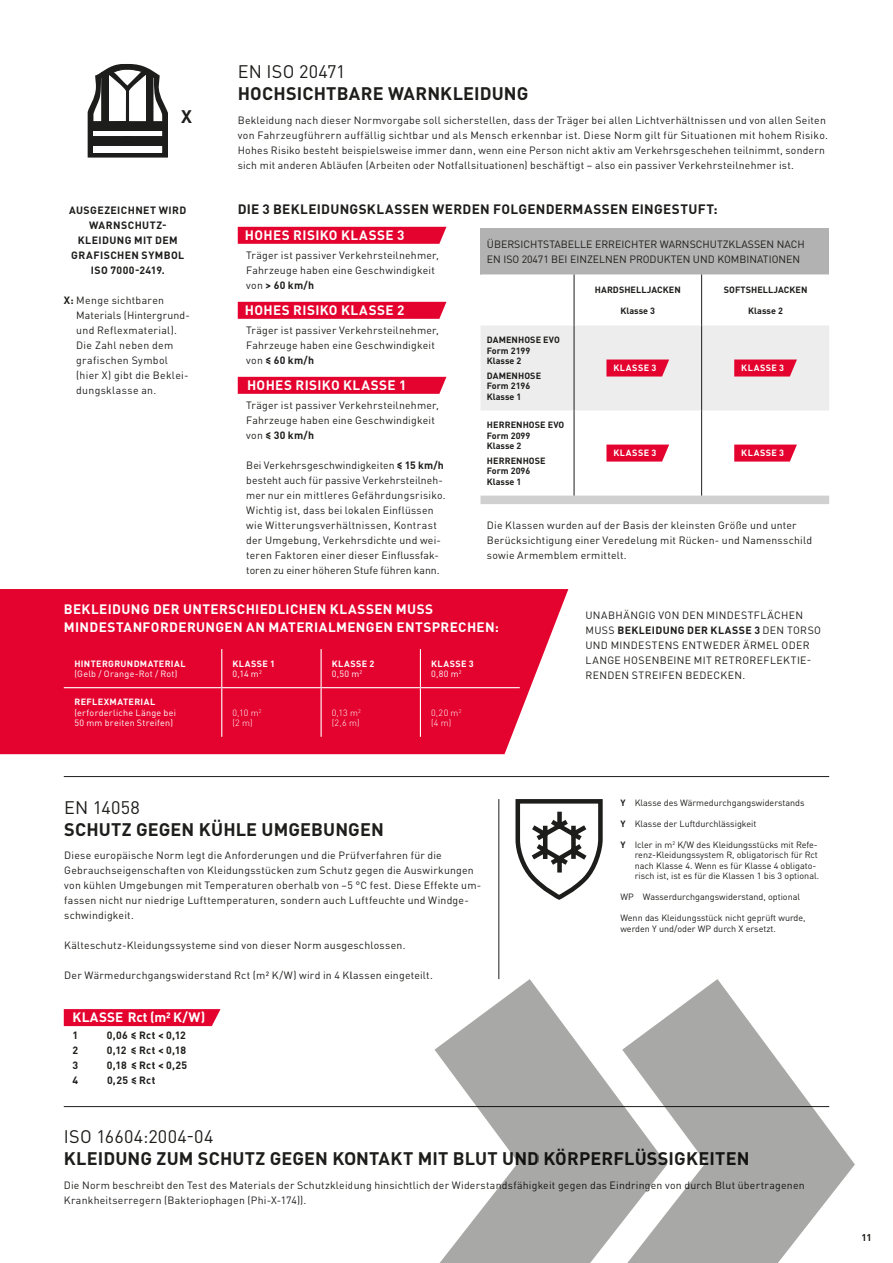
<style>
.page{position:relative;width:893px;height:1263px;background:#fff}
.page>*{position:absolute;margin:0;border:0;box-sizing:border-box;transform-origin:0 0}
.t1{font:700 18px "DIN Pro";letter-spacing:.01em;color:#1d1d1b}
.t2{font:18px "DIN Pro";letter-spacing:.01em;color:#1d1d1b}
.t3{font:700 13.5px/18px "DIN Pro";letter-spacing:.025em;color:#fff}
.t4{font:700 13.5px "DIN Pro";letter-spacing:.02em;color:#1d1d1b}
.t5{font:10.5px/15px "DIN Pro";letter-spacing:.025em;color:#1d1d1b}
.t6{font:700 10.5px/15px "DIN Pro";letter-spacing:.04em;color:#1d1d1b;text-align:center}
.t7{font:10.5px/15px "DIN Pro";color:#1d1d1b}
.t8{font:700 9.75px "DIN Pro";color:#1d1d1b}
.t9{font:9px/10.5px "DIN Pro";color:#1d1d1b}
.t10{font:700 9px/10.5px "DIN Pro";color:#1d1d1b}
.t11{font:700 9px/10.5px "DIN Pro";letter-spacing:.05em;color:#fff}
.t12{font:9px/10.5px "DIN Pro";letter-spacing:.025em;color:#fff}
.t13{font:300 9px/10.5px "DIN Pro";color:#fff}
.s1{font-weight:700}
.s2{font-weight:400}
</style>
<div class="page">
<hr style="left:64px;top:1106px;width:765px;height:1px;background:#1d1d1b">
<hr style="left:64px;top:776px;width:765px;height:1px;background:#1d1d1b">
<div style="left:480px;top:228px;width:349px;height:46px;background:#b3b2b2"></div>
<svg style="left:480px;top:274px;width:349px;height:222px"></svg>
<div style="left:480px;top:496px;width:349px;height:8px;background:#d0d0d0"></div>
<hr style="left:574px;top:274px;width:1px;height:51px;background:#1d1d1b">
<hr style="left:701px;top:274px;width:1px;height:51px;background:#1d1d1b">
<hr style="left:574px;top:411px;width:1px;height:85px;background:#1d1d1b">
<hr style="left:701px;top:411px;width:1px;height:85px;background:#1d1d1b">
<svg style="left:480px;top:325px;width:349px;height:86px;background:#ebdcdf"></svg>
<svg style="left:606px;top:445px;width:63px;height:17px"></svg>
<svg style="left:734px;top:445px;width:63px;height:17px"></svg>
<svg style="left:88px;top:64px;width:80px;height:94px"></svg>
<svg style="left:238px;top:227px;width:208px;height:17px;background:#e40933"></svg>
<svg style="left:238px;top:302px;width:208px;height:17px;background:#e40933"></svg>
<svg style="left:238px;top:377px;width:208px;height:17px;background:#e40933"></svg>
<div style="left:0;top:589px;width:568px;height:165px;background:#e4032e"></div>
<hr style="left:221px;top:649px;width:1px;height:38px;background:#fff">
<hr style="left:321px;top:649px;width:1px;height:38px;background:#fff">
<hr style="left:420px;top:649px;width:1px;height:38px;background:#fff">
<hr style="left:64px;top:687px;width:158px;height:1px;background:#fff">
<hr style="left:222px;top:687px;width:99px;height:1px;background:#fff">
<hr style="left:221px;top:688px;width:1px;height:49px;background:#fff">
<hr style="left:321px;top:687px;width:99px;height:1px;background:#fff">
<hr style="left:321px;top:688px;width:1px;height:49px;background:#fff">
<hr style="left:420px;top:687px;width:100px;height:1px;background:#fff">
<hr style="left:420px;top:688px;width:1px;height:49px;background:#fff">
<svg style="left:515px;top:799px;width:88px;height:101px"></svg>
<hr style="left:498px;top:799px;width:1px;height:180px;background:#1d1d1b">
<svg style="left:64px;top:1009px;width:157px;height:17px;background:#e40b35"></svg>
<svg style="left:421px;top:967px;width:187px;height:296px"></svg>
<svg style="left:608px;top:979px;width:247px;height:284px"></svg>
<h1 class="t1" style="left:181px;top:101px;width:12px">X</h1>
<h1 class="t2" style="left:238px;top:57px;width:109px">EN ISO 20471</h1>
<h1 class="t1" style="left:238px;top:79px;width:292px">HOCHSICHTBARE WARNKLEIDUNG</h1>
<p class="t5" style="left:238px;top:111px;width:592px">Bekleidung nach dieser Normvorgabe soll sicherstellen, dass der Träger bei allen Lichtverhältnissen und von allen Seiten von Fahrzeugführern auffällig sichtbar und als Mensch erkennbar ist. Diese Norm gilt für Situationen mit hohem Risiko.<br>Hohes Risiko besteht beispielsweise immer dann, wenn eine Person nicht aktiv am Verkehrsgeschehen teilnimmt, sondern sich mit anderen Abläufen (Arbeiten oder Notfallsituationen) beschäftigt – also ein passiver Verkehrsteilnehmer ist.</p>
<p class="t4" style="left:238px;top:198px;width:481px">DIE 3 BEKLEIDUNGSKLASSEN WERDEN FOLGENDERMASSEN EINGESTUFT:</p>
<p class="t6" style="left:69px;top:201px;width:119px">AUSGEZEICHNET WIRD<br>WARNSCHUTZ-<br>KLEIDUNG MIT DEM<br>GRAFISCHEN SYMBOL<br>ISO 7000-2419.</p>
<p class="t5" style="left:76px;top:291px;width:115px;text-indent:-12px"><span class="s1">X:</span> Menge sichtbaren<br>Materials (Hintergrund&shy;und Reflexmaterial).<br>Die Zahl neben dem grafischen Symbol (hier X) gibt die Beklei&shy;dungsklasse an.</p>
<p class="t3" style="left:245px;top:225px;width:161px">HOHES RISIKO KLASSE 3</p>
<p class="t5" style="left:246px;top:246px;width:194px">Träger ist passiver Verkehrsteilnehmer,<br>Fahrzeuge haben eine Geschwindigkeit von <span class="s1">&gt; 60 km/h</span></p>
<p class="t3" style="left:245px;top:300px;width:161px">HOHES RISIKO KLASSE 2</p>
<p class="t5" style="left:246px;top:321px;width:194px">Träger ist passiver Verkehrsteilnehmer,<br>Fahrzeuge haben eine Geschwindigkeit von <span class="s1">≤ 60 km/h</span></p>
<p class="t3" style="left:247px;top:375px;width:161px">HOHES RISIKO KLASSE 1</p>
<p class="t5" style="left:246px;top:396px;width:194px">Träger ist passiver Verkehrsteilnehmer,<br>Fahrzeuge haben eine Geschwindigkeit von <span class="s1">≤ 30 km/h</span></p>
<p class="t5" style="left:246px;top:456px;width:201px">Bei Verkehrsgeschwindigkeiten <span class="s1">≤ 15 km/h </span>besteht auch für passive Verkehrsteilneh&shy;mer nur ein mittleres Gefährdungsrisiko.<br>Wichtig ist, dass bei lokalen Einflüssen wie Witterungsverhältnissen, Kontrast der Umgebung, Verkehrsdichte und wei&shy;teren Faktoren einer dieser Einflussfak&shy;toren zu einer höheren Stufe führen kann.</p>
<p class="t3" style="left:64px;top:598px;width:437px">BEKLEIDUNG DER UNTERSCHIEDLICHEN KLASSEN MUSS<br>MINDESTANFORDERUNGEN AN MATERIALMENGEN ENTSPRECHEN:</p>
<p class="t11" style="left:74px;top:657px;width:113px">HINTERGRUNDMATERIAL</p>
<p class="t12" style="left:74px;top:668px;width:105px">(Gelb / Orange-Rot / Rot)</p>
<p class="t11" style="left:232px;top:657px;width:44px">KLASSE 1<br><span class="s2">0,14 m</span><sup>2</sup></p>
<p class="t11" style="left:332px;top:657px;width:44px">KLASSE 2<br><span class="s2">0,50 m</span><sup>2</sup></p>
<p class="t11" style="left:431px;top:657px;width:44px">KLASSE 3<br><span class="s2">0,80 m</span><sup>2</sup></p>
<p class="t11" style="left:74px;top:696px;width:82px">REFLEXMATERIAL</p>
<p class="t12" style="left:74px;top:706px;width:103px">(erforderliche Länge bei<br>50 mm breiten Streifen)</p>
<p class="t13" style="left:232px;top:706px;width:31px">0,10 m<sup>2 </sup>(2 m)</p>
<p class="t13" style="left:332px;top:706px;width:31px">0,13 m<sup>2 </sup>(2,6 m)</p>
<p class="t13" style="left:431px;top:706px;width:32px">0,20 m<sup>2 </sup>(4 m)</p>
<p class="t7" style="left:487px;top:235px;width:319px">ÜBERSICHTSTABELLE ERREICHTER WARNSCHUTZKLASSEN NACH<br>EN ISO 20471 BEI EINZELNEN PRODUKTEN UND KOMBINATIONEN</p>
<p class="t10" style="left:595px;top:283px;width:87px">HARDSHELLJACKEN</p>
<p class="t10" style="left:620px;top:304px;width:36px">Klasse 3</p>
<p class="t10" style="left:724px;top:283px;width:85px">SOFTSHELLJACKEN</p>
<p class="t10" style="left:748px;top:304px;width:36px">Klasse 2</p>
<p class="t10" style="left:487px;top:333px;width:74px">DAMENHOSE EVO<br>Form 2199<br>Klasse 2</p>
<p class="t10" style="left:487px;top:369px;width:56px">DAMENHOSE<br>Form 2196<br>Klasse 1</p>
<p class="t11" style="left:613px;top:362px;width:44px">KLASSE 3</p>
<p class="t11" style="left:741px;top:362px;width:44px">KLASSE 3</p>
<p class="t10" style="left:487px;top:419px;width:79px">HERRENHOSE EVO<br>Form 2099<br>Klasse 2</p>
<p class="t10" style="left:487px;top:454px;width:60px">HERRENHOSE<br>Form 2096<br>Klasse 1</p>
<p class="t11" style="left:613px;top:447px;width:44px">KLASSE 3</p>
<p class="t11" style="left:741px;top:447px;width:44px">KLASSE 3</p>
<p class="t5" style="left:487px;top:516px;width:327px">Die Klassen wurden auf der Basis der kleinsten Größe und unter<br>Berücksichtigung einer Veredelung mit Rücken- und Namensschild sowie Armemblem ermittelt.</p>
<p class="t5" style="left:585px;top:607px;width:237px">UNABHÄNGIG VON DEN MINDESTFLÄCHEN MUSS <span class="s1">BEKLEIDUNG DER KLASSE 3</span> DEN TORSO UND MINDESTENS ENTWEDER ÄRMEL ODER LANGE HOSENBEINE MIT RETROREFLEKTIE-RENDEN STREIFEN BEDECKEN.</p>
<h1 class="t2" style="left:64px;top:793px;width:77px">EN 14058</h1>
<h1 class="t1" style="left:64px;top:815px;width:321px">SCHUTZ GEGEN KÜHLE UMGEBUNGEN</h1>
<p class="t5" style="left:64px;top:846px;width:419px">Diese europäische Norm legt die Anforderungen und die Prüfverfahren für die Gebrauchseigenschaften von Kleidungsstücken zum Schutz gegen die Auswirkungen von kühlen Umgebungen mit Temperaturen oberhalb von –5 °C fest. Diese Effekte um&shy;fassen nicht nur niedrige Lufttemperaturen, sondern auch Luftfeuchte und Windge&shy;schwindigkeit.</p>
<p class="t5" style="left:64px;top:936px;width:343px">Kälteschutz-Kleidungssysteme sind von dieser Norm ausgeschlossen.</p>
<p class="t5" style="left:64px;top:966px;width:370px">Der Wärmedurchgangswiderstand Rct (m² K/W) wird in 4 Klassen eingeteilt.</p>
<p class="t3" style="left:73px;top:1007px;width:134px">KLASSE Rct (m² K/W)</p>
<p class="t6" style="left:72px;top:1026px;width:7px">1</p>
<p class="t6" style="left:107px;top:1026px;width:80px">0,06 ≤ Rct &lt; 0,12</p>
<p class="t6" style="left:72px;top:1041px;width:7px">2</p>
<p class="t6" style="left:107px;top:1041px;width:81px">0,12 ≤ Rct &lt; 0,18</p>
<p class="t6" style="left:72px;top:1056px;width:7px">3</p>
<p class="t6" style="left:107px;top:1056px;width:82px">0,18 ≤ Rct &lt; 0,25</p>
<p class="t6" style="left:72px;top:1071px;width:7px">4</p>
<p class="t6" style="left:107px;top:1071px;width:50px">0,25 ≤ Rct</p>
<p class="t9" style="left:621px;top:796px;width:185px"><span class="s1">Y</span> Klasse des Wärmedurchgangswiderstands</p>
<p class="t9" style="left:621px;top:817px;width:137px"><span class="s1">Y</span> Klasse der Luftdurchlässigkeit</p>
<p class="t9" style="left:635px;top:838px;width:186px;text-indent:-14px"><span class="s1">Y</span> Icler in m<sup>2</sup> K/W des Kleidungsstücks mit Refe&shy;renz-Kleidungssystem R, obligatorisch für Rct nach Klasse 4. Wenn es für Klasse 4 obligato&shy;risch ist, ist es für die Klassen 1 bis 3 optional.</p>
<p class="t9" style="left:621px;top:891px;width:181px">WP Wasserdurchgangswiderstand, optional</p>
<p class="t9" style="left:621px;top:912px;width:187px">Wenn das Kleidungsstück nicht geprüft wurde, werden Y und/oder WP durch X ersetzt.</p>
<h1 class="t2" style="left:64px;top:1122px;width:151px">ISO 16604:2004-04</h1>
<h1 class="t1" style="left:64px;top:1144px;width:687px">KLEIDUNG ZUM SCHUTZ GEGEN KONTAKT MIT BLUT UND KÖRPERFLÜSSIGKEITEN</h1>
<p class="t5" style="left:64px;top:1176px;width:742px">Die Norm beschreibt den Test des Materials der Schutzkleidung hinsichtlich der Widerstandsfähigkeit gegen das Eindringen von durch Blut übertragenen<br>Krankheitserregern (Bakteriophagen (Phi-X-174)).</p>
<p class="t8" style="left:861px;top:1230px;width:12px">11</p>
</div>
